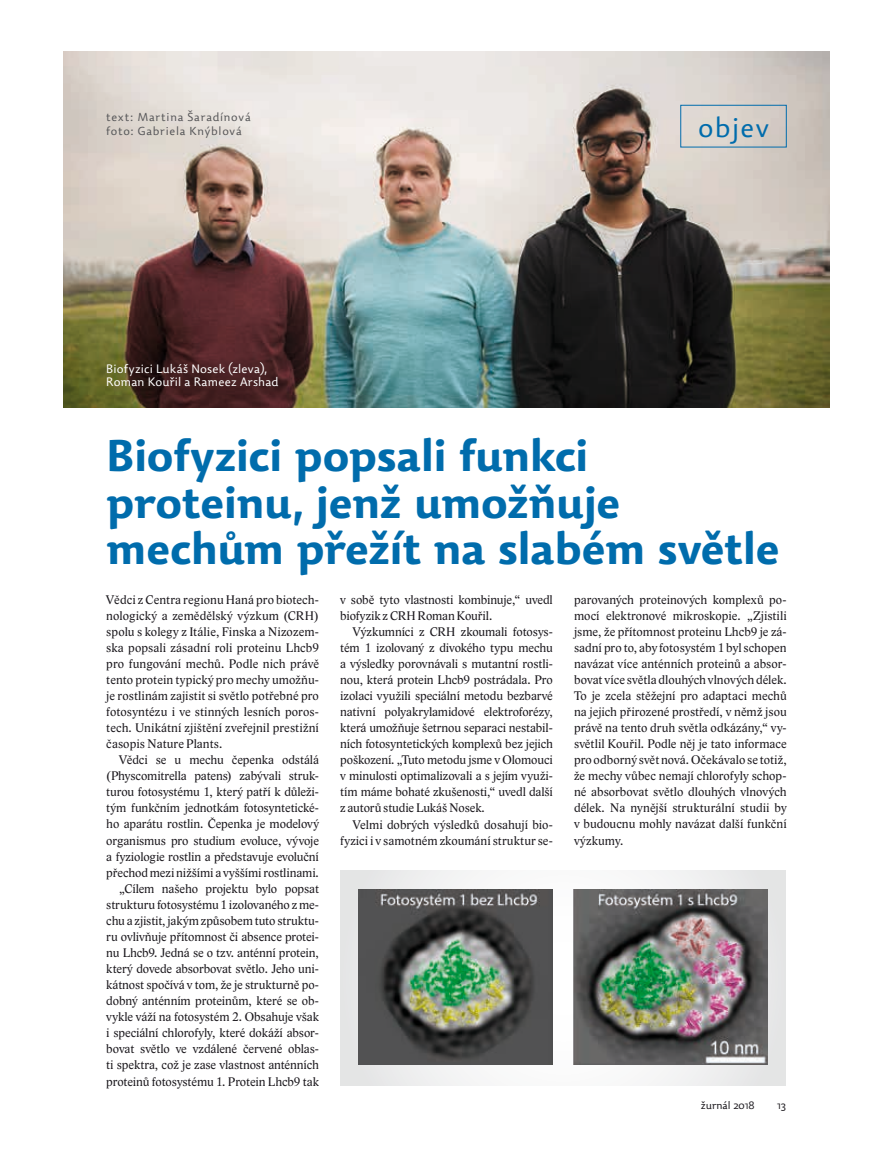
<style>
.page{position:relative;width:893px;height:1149px;background:#fff}
.page>*{position:absolute;margin:0;border:0;box-sizing:border-box;transform-origin:0 0}
.t1{font:700 43.5px/46.5px "Dederon SDOT";letter-spacing:-.025em;color:#006cac}
.t2{font:300 27px "Dederon SLOT";letter-spacing:.05em;color:#006cac}
.t3{font:12.75px/16px "Lido ST";letter-spacing:-.005em;color:#1a171c;text-align:justify}
.t4{font:300 12px/13.5px "Dederon SLOT";letter-spacing:.015em;color:#fff}
.t5{font:300 11.4px/14.2px "Dederon SLOT";letter-spacing:.06em;color:#58585a}
.t6{font:300 10.5px "Dederon SLOT";color:#1a171c}
</style>
<div class="page">
<img style="left:64px;top:51px;width:765px;height:356px">
<svg style="left:340px;top:870px;width:446px;height:214px"></svg>
<div style="left:680px;top:105px;width:107px;height:42px;border:1px solid #006cac"></div>
<img style="left:359px;top:888px;width:193px;height:175px">
<img style="left:574px;top:888px;width:193px;height:175px">
<p class="t5" style="left:106px;top:110px;width:146px">text: Martina Šaradínová foto: Gabriela Knýblová</p>
<p class="t4" style="left:106px;top:362px;width:174px">Biofyzici Lukáš Nosek (zleva),<br>Roman Kouřil a Rameez Arshad</p>
<h2 class="t2" style="left:698px;top:111px;width:72px">objev</h2>
<h1 class="t1" style="left:106px;top:432px;width:675px">Biofyzici popsali funkci proteinu, jenž umožňuje mechům přežít na slabém světle</h1>
<p class="t3" style="left:106px;top:591px;width:214px">Vědci z Centra regionu Haná pro biotech&shy;nologický a zemědělský výzkum (CRH) spolu s kolegy z Itálie, Finska a Nizozem&shy;ska popsali zásadní roli proteinu Lhcb9 pro fungování mechů. Podle nich právě tento protein typický pro mechy umožňu&shy;je rostlinám zajistit si světlo potřebné pro fotosyntézu i ve stinných lesních poros&shy;tech. Unikátní zjištění zveřejnil prestižní časopis Nature Plants.</p>
<p class="t3" style="left:106px;top:751px;width:214px;text-align:right">Vědci se u mechu čepenka odstálá (Physcomitrella patens) zabývali struk&shy;turou fotosystému 1, který patří k důleži&shy;tým funkčním jednotkám fotosyntetické&shy;ho aparátu rostlin. Čepenka je modelový organismus pro studium evoluce, vývoje a fyziologie rostlin a představuje evoluční přechod mezi nižšími a vyššími rostlinami. „Cílem našeho projektu bylo popsat strukturu fotosystému 1 izolovaného z me&shy;chu a zjistit, jakým způsobem tuto struktu&shy;ru ovlivňuje přítomnost či absence protei&shy;nu Lhcb9. Jedná se o tzv. anténní protein, který dovede absorbovat světlo. Jeho uni&shy;kátnost spočívá v tom, že je strukturně po&shy;dobný anténním proteinům, které se ob&shy;vykle váží na fotosystém 2. Obsahuje však i speciální chlorofyly, které dokáží absor&shy;bovat světlo ve vzdálené červené oblas&shy;ti spektra, což je zase vlastnost anténních proteinů fotosystému 1. Protein Lhcb9 tak</p>
<p class="t3" style="left:340px;top:591px;width:214px">v sobě tyto vlastnosti kombinuje,“ uvedl biofyzik z CRH Roman Kouřil.</p>
<p class="t3" style="left:340px;top:623px;width:214px;text-indent:13px">Výzkumníci z CRH zkoumali fotosys&shy;tém 1 izolovaný z divokého typu mechu a výsledky porovnávali s mutantní rostli&shy;nou, která protein Lhcb9 postrádala. Pro izolaci využili speciální metodu bezbarvé nativní polyakrylamidové elektroforézy, která umožňuje šetrnou separaci nestabil&shy;ních fotosyntetických komplexů bez jejich poškození. „Tuto metodu jsme v Olomouci v minulosti optimalizovali a s jejím využi&shy;tím máme bohaté zkušenosti,“ uvedl další z autorů studie Lukáš Nosek.</p>
<p class="t3" style="left:340px;top:816px;width:214px;text-align:right">Velmi dobrých výsledků dosahují bio&shy;fyzici i v samotném zkoumání struktur se-</p>
<p class="t3" style="left:574px;top:591px;width:214px">parovaných proteinových komplexů po&shy;mocí elektronové mikroskopie. „Zjistili jsme, že přítomnost proteinu Lhcb9 je zá&shy;sadní pro to, aby fotosystém 1 byl schopen navázat více anténních proteinů a absor&shy;bovat více světla dlouhých vlnových délek.<br>To je zcela stěžejní pro adaptaci mechů na jejich přirozené prostředí, v němž jsou právě na tento druh světla odkázány,“ vy&shy;světlil Kouřil. Podle něj je tato informace pro odborný svět nová. Očekávalo se totiž, že mechy vůbec nemají chlorofyly schop&shy;né absorbovat světlo dlouhých vlnových délek. Na nynější strukturální studii by v budoucnu mohly navázat další funkční výzkumy.</p>
<p class="t6" style="left:701px;top:1098px;width:55px">žurnál 2018</p>
<p class="t6" style="left:777px;top:1098px;width:11px">13</p>
</div>
